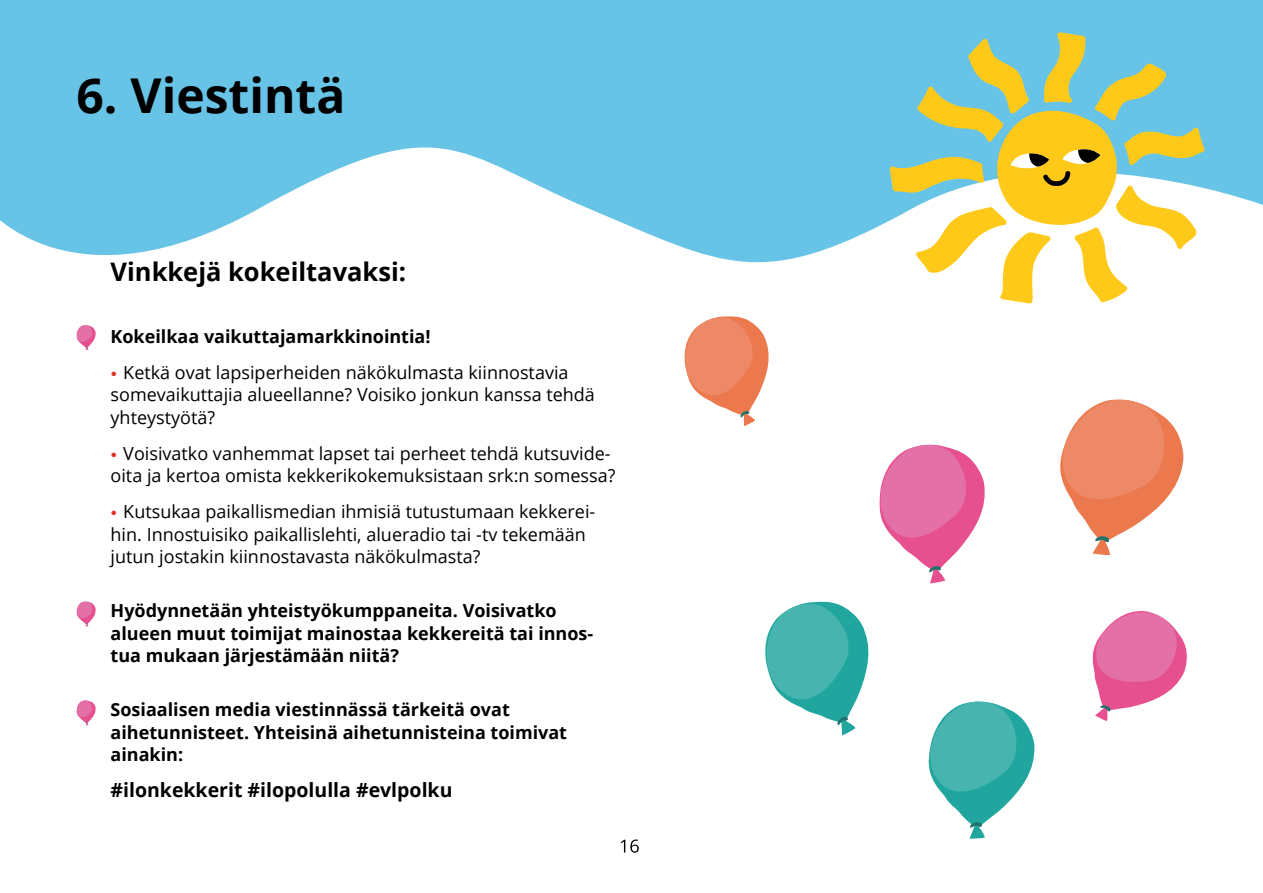
<style>
.page{position:relative;width:1263px;height:893px;background:#fff}
.page>*{position:absolute;margin:0;border:0;box-sizing:border-box;transform-origin:0 0}
.t1{font:700 48px "Open Sans";color:#000}
.P_Korostus{font:700 25.5px "Open Sans";color:#000}
.P_Leipä{font:700 19.5px "Open Sans";color:#000}
.P_Luetelmat{font:18px/22.5px "Open Sans";color:#000}
.P_Leipä-2{font:700 18px/22.5px "Open Sans";color:#000}
.s1{font-family:"Gill Sans Nova";font-weight:700;font-size:15px;color:#e03126}
</style>
<div class="page">
<svg style="left:0;top:0;width:1263px;height:263px;fill:#68c4e6"></svg>
<svg style="left:890px;top:32px;width:315px;height:272px"></svg>
<svg style="left:684px;top:316px;width:85px;height:110px"></svg>
<svg style="left:879px;top:444px;width:106px;height:139px"></svg>
<svg style="left:765px;top:601px;width:104px;height:135px"></svg>
<svg style="left:1060px;top:399px;width:124px;height:156px"></svg>
<svg style="left:1092px;top:611px;width:95px;height:110px"></svg>
<svg style="left:928px;top:701px;width:107px;height:138px"></svg>
<svg style="left:76px;top:325px;width:20px;height:25px"></svg>
<svg style="left:76px;top:601px;width:20px;height:26px"></svg>
<svg style="left:76px;top:700px;width:20px;height:25px"></svg>
<svg style="left:621px;top:839px;width:18px;height:14px"></svg>
<h1 class="t1" style="left:77px;top:62px;width:270px">6. Viestintä</h1>
<p class="P_Korostus" style="left:111px;top:254px;width:297px">Vinkkejä kokeiltavaksi:</p>
<p class="P_Leipä-2" style="left:111px;top:324px;width:322px">Kokeilkaa vaikuttajamarkkinointia!</p>
<p class="P_Luetelmat" style="left:111px;top:360px;width:486px"><span class="s1">•</span> Ketkä ovat lapsiperheiden näkökulmasta kiinnostavia somevaikuttajia alueellanne? Voisiko jonkun kanssa tehdä yhteystyötä?</p>
<p class="P_Luetelmat" style="left:111px;top:441px;width:506px"><span class="s1">•</span> Voisivatko vanhemmat lapset tai perheet tehdä kutsuvide&shy;oita ja kertoa omista kekkerikokemuksistaan srk:n somessa?</p>
<p class="P_Luetelmat" style="left:111px;top:500px;width:486px"><span class="s1">•</span> Kutsukaa paikallismedian ihmisiä tutustumaan kekkerei&shy;hin. Innostuisiko paikallislehti, alueradio tai -tv tekemään jutun jostakin kiinnostavasta näkökulmasta?</p>
<p class="P_Leipä-2" style="left:111px;top:599px;width:484px">Hyödynnetään yhteistyökumppaneita. Voisivatko alueen muut toimijat mainostaa kekkereitä tai innos&shy;tua mukaan järjestämään niitä?</p>
<p class="P_Leipä-2" style="left:111px;top:698px;width:458px">Sosiaalisen media viestinnässä tärkeitä ovat aihetunnisteet. Yhteisinä aihetunnisteina toimivat ainakin:</p>
<p class="P_Leipä" style="left:111px;top:776px;width:343px">#ilonkekkerit #ilopolulla #evlpolku</p>
</div>
